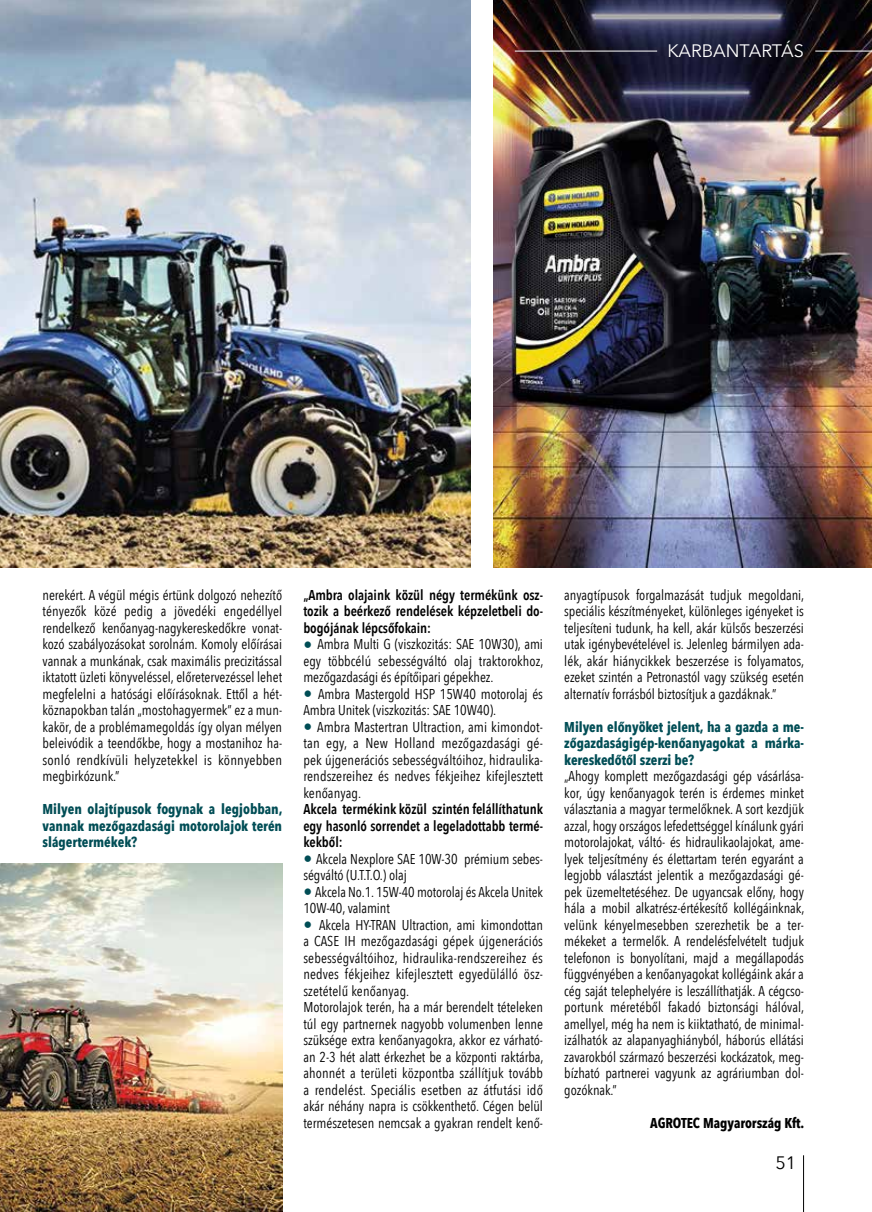
<style>
.page{position:relative;width:872px;height:1212px;background:#fff}
.page>*{position:absolute;margin:0;border:0;box-sizing:border-box;transform-origin:0 0}
.t1{font:18px "Avenir Next";color:#fff}
.t2{font:18px "Avenir Next";color:#000}
.t3{font:14.25px/16.5px "Avenir Next Condensed";letter-spacing:-.005em;color:#000;text-align:justify}
.t4{font:600 14.25px/16.5px "Avenir Next Condensed";letter-spacing:-.005em;color:#000;text-align:justify}
.t5{font:700 14.25px/16.5px "Avenir Next Condensed";color:#004d55;text-align:justify}
.t6{font:700 14.25px "Avenir Next Condensed";letter-spacing:-.005em;color:#000}
.s1{font-size:18px;color:#004d55}
</style>
<div class="page">
<img style="left:0;top:0;width:471px;height:567px">
<img style="left:493px;top:0;width:379px;height:567px">
<img style="left:0;top:863px;width:282px;height:349px">
<hr style="left:803px;top:1155px;width:1px;height:57px;background:#000">
<hr style="left:815px;top:51px;width:57px;height:1px;background:#fff">
<hr style="left:515px;top:51px;width:142px;height:1px;background:#fff">
<p class="t1" style="left:667px;top:36px;width:138px">KARBANTARTÁS</p>
<p class="t3" style="left:43px;top:586px;width:241px">nerekért. A végül mégis értünk dolgozó nehezítő tényezők közé pedig a jövedéki engedéllyel rendelkező kenőanyag-nagykereskedőkre vonat&shy;kozó szabályozásokat sorolnám. Komoly előírásai vannak a munkának, csak maximális precizitással iktatott üzleti könyveléssel, előretervezéssel lehet megfelelni a hatósági előírásoknak. Ettől a hét&shy;köznapokban talán „mostohagyermek” ez a mun&shy;kakör, de a problémamegoldás így olyan mélyen beleivódik a teendőkbe, hogy a mostanihoz ha&shy;sonló rendkívüli helyzetekkel is könnyebben megbirkózunk.”</p>
<p class="t5" style="left:43px;top:801px;width:241px">Milyen olajtípusok fogynak a legjobban, vannak mezőgazdasági motorolajok terén slágertermékek?</p>
<p class="t4" style="left:303px;top:586px;width:241px">„Ambra olajaink közül négy termékünk osz&shy;tozik a beérkező rendelések képzeletbeli do&shy;bogójának lépcsőfokain:</p>
<p class="t3" style="left:303px;top:635px;width:241px"><span class="s1">•</span> Ambra Multi G (viszkozitás: SAE 10W30), ami egy többcélú sebességváltó olaj traktorokhoz, mezőgazdasági és építőipari gépekhez.</p>
<p class="t3" style="left:303px;top:685px;width:241px"><span class="s1">•</span> Ambra Mastergold HSP 15W40 motorolaj és<br>Ambra Unitek (viszkozitás: SAE 10W40).</p>
<p class="t3" style="left:303px;top:718px;width:241px"><span class="s1">•</span> Ambra Mastertran Ultraction, ami kimondot&shy;tan egy, a New Holland mezőgazdasági gé&shy;pek újgenerációs sebességváltóihoz, hidraulika&shy;rendszereihez és nedves fékjeihez kifejlesztett kenőanyag.</p>
<p class="t4" style="left:303px;top:800px;width:241px">Akcela termékink közül szintén felállíthatunk egy hasonló sorrendet a legeladottabb termé&shy;kekből:</p>
<p class="t3" style="left:303px;top:850px;width:241px"><span class="s1">•</span> Akcela Nexplore SAE 10W-30 prémium sebes&shy;ségváltó (U.T.T.O.) olaj</p>
<p class="t3" style="left:303px;top:883px;width:241px"><span class="s1">•</span> Akcela No.1. 15W-40 motorolaj és Akcela Unitek<br>10W-40, valamint</p>
<p class="t3" style="left:303px;top:916px;width:241px;text-align:left"><span class="s1">•</span> Akcela HY-TRAN Ultraction, ami kimondottan a CASE IH mezőgazdasági gépek újgenerációs sebességváltóihoz, hidraulika-rendszereihez és nedves fékjeihez kifejlesztett egyedülálló ösz&shy;szetételű kenőanyag.<br>Motorolajok terén, ha a már berendelt tételeken túl egy partnernek nagyobb volumenben lenne szüksége extra kenőanyagokra, akkor ez várható&shy;an 2-3 hét alatt érkezhet be a központi raktárba, ahonnét a területi központba szállítjuk tovább a rendelést. Speciális esetben az átfutási idő akár néhány napra is csökkenthető. Cégen belül természetesen nemcsak a gyakran rendelt kenő-</p>
<p class="t3" style="left:564px;top:586px;width:241px">anyagtípusok forgalmazását tudjuk megoldani, speciális készítményeket, különleges igényeket is teljesíteni tudunk, ha kell, akár külsős beszerzési utak igénybevételével is. Jelenleg bármilyen ada&shy;lék, akár hiánycikkek beszerzése is folyamatos, ezeket szintén a Petronastól vagy szükség esetén alternatív forrásból biztosítjuk a gazdáknak.”</p>
<p class="t5" style="left:564px;top:718px;width:241px">Milyen előnyöket jelent, ha a gazda a me&shy;zőgazdaságigép-kenőanyagokat a márka&shy;kereskedőtől szerzi be?</p>
<p class="t3" style="left:564px;top:767px;width:241px">„Ahogy komplett mezőgazdasági gép vásárlása&shy;kor, úgy kenőanyagok terén is érdemes minket választania a magyar termelőknek. A sort kezdjük azzal, hogy országos lefedettséggel kínálunk gyári motorolajokat, váltó- és hidraulikaolajokat, ame&shy;lyek teljesítmény és élettartam terén egyaránt a legjobb választást jelentik a mezőgazdasági gé&shy;pek üzemeltetéséhez. De ugyancsak előny, hogy hála a mobil alkatrész-értékesítő kollégáinknak, velünk kényelmesebben szerezhetik be a ter&shy;mékeket a termelők. A rendelésfelvételt tudjuk telefonon is bonyolítani, majd a megállapodás függvényében a kenőanyagokat kollégáink akár a cég saját telephelyére is leszállíthatják. A cégcso&shy;portunk méretéből fakadó biztonsági hálóval, amellyel, még ha nem is kiiktatható, de minimal&shy;izálhatók az alapanyaghiányból, háborús ellátási zavarokból származó beszerzési kockázatok, meg&shy;bízható partnerei vagyunk az agráriumban dol&shy;gozóknak.”</p>
<p class="t6" style="left:650px;top:1114px;width:155px">AGROTEC Magyarország Kft.</p>
<p class="t2" style="left:775px;top:1147px;width:22px">51</p>
</div>
